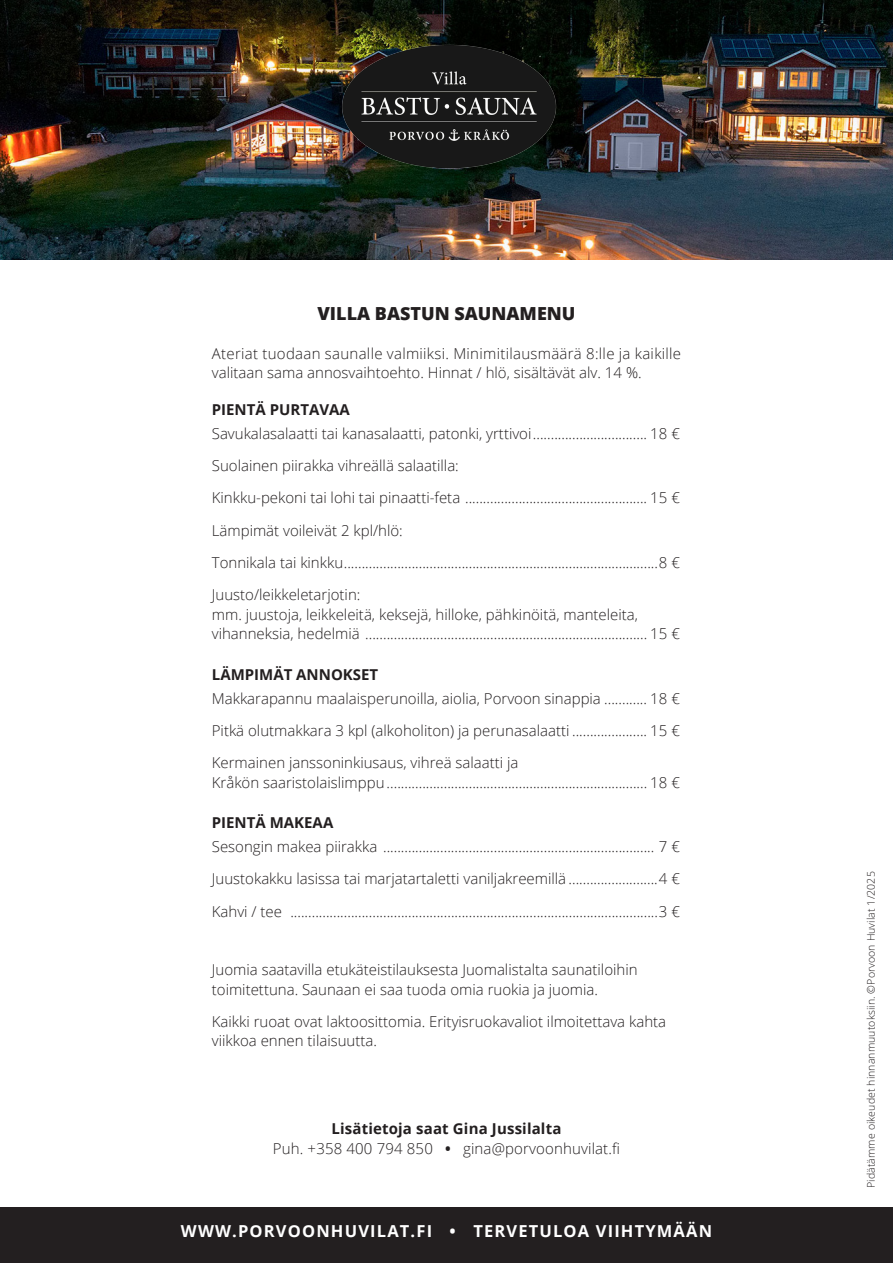
<style>
.page{position:relative;width:893px;height:1263px;background:#fff}
.page>*{position:absolute;margin:0;border:0;box-sizing:border-box;transform-origin:0 0}
.t1{font:800 18px "Open Sans";color:#231f20}
.t2{font:700 16.5px "Open Sans";letter-spacing:.07em;color:#fff}
.t3{font:300 15px/19.5px "Open Sans";color:#231f20}
.t4{font:300 15px/19.5px "Open Sans";letter-spacing:.02em;color:#231f20}
.t5{font:700 15px "Open Sans";color:#231f20}
.t6{font:300 10.5px "Open Sans";letter-spacing:.01em;color:#231f20}
.s1{font-weight:700}
</style>
<div class="page">
<img style="left:0;top:0;width:893px;height:259px">
<div style="left:0;top:1208px;width:893px;height:55px;background:#231f20"></div>
<img style="left:337px;top:36px;width:224px;height:141px">
<p class="t1" style="left:317px;top:300px;width:260px">VILLA BASTUN SAUNAMENU</p>
<p class="t4" style="left:212px;top:343px;width:471px">Ateriat tuodaan saunalle valmiiksi. Minimitilausmäärä 8:lle ja kaikille valitaan sama annosvaihtoehto. Hinnat / hlö, sisältävät alv. 14 %.</p>
<p class="t5" style="left:212px;top:399px;width:140px">PIENTÄ PURTAVAA</p>
<p class="t3" style="left:212px;top:423px;width:470px">Savukalasalaatti tai kanasalaatti, patonki, yrttivoi................................ 18 €</p>
<p class="t3" style="left:212px;top:455px;width:248px">Suolainen piirakka vihreällä salaatilla:</p>
<p class="t3" style="left:212px;top:488px;width:470px">Kinkku-pekoni tai lohi tai pinaatti-feta ................................................... 15 €</p>
<p class="t3" style="left:212px;top:520px;width:192px">Lämpimät voileivät 2 kpl/hlö:</p>
<p class="t3" style="left:212px;top:552px;width:470px">Tonnikala tai kinkku........................................................................................8 €</p>
<p class="t3" style="left:212px;top:584px;width:470px">Juusto/leikkeletarjotin:<br>mm. juustoja, leikkeleitä, keksejä, hilloke, pähkinöitä, manteleita, vihanneksia, hedelmiä ............................................................................... 15 €</p>
<p class="t5" style="left:212px;top:664px;width:168px">LÄMPIMÄT ANNOKSET</p>
<p class="t3" style="left:212px;top:688px;width:470px">Makkarapannu maalaisperunoilla, aiolia, Porvoon sinappia ............ 18 €</p>
<p class="t3" style="left:212px;top:720px;width:470px">Pitkä olutmakkara 3 kpl (alkoholiton) ja perunasalaatti ..................... 15 €</p>
<p class="t3" style="left:212px;top:752px;width:470px">Kermainen janssoninkiusaus, vihreä salaatti ja<br>Kråkön saaristolaislimppu......................................................................... 18 €</p>
<p class="t5" style="left:212px;top:812px;width:123px">PIENTÄ MAKEAA</p>
<p class="t3" style="left:212px;top:836px;width:470px">Sesongin makea piirakka ............................................................................ 7 €</p>
<p class="t3" style="left:212px;top:869px;width:470px">Juustokakku lasissa tai marjatartaletti vaniljakreemillä .........................4 €</p>
<p class="t3" style="left:212px;top:901px;width:470px">Kahvi / tee .......................................................................................................3 €</p>
<p class="t3" style="left:212px;top:959px;width:427px">Juomia saatavilla etukäteistilauksesta Juomalistalta saunatiloihin toimitettuna. Saunaan ei saa tuoda omia ruokia ja juomia.</p>
<p class="t3" style="left:212px;top:1011px;width:456px">Kaikki ruoat ovat laktoosittomia. Erityisruokavaliot ilmoitettava kahta viikkoa ennen tilaisuutta.</p>
<p class="t3" style="left:273px;top:1118px;width:349px;text-align:center"><span class="s1">Lisätietoja saat Gina Jussilalta<br></span>Puh. +358 400 794 850 <span class="s1">•</span> gina@porvoonhuvilat.fi</p>
<p class="t2" style="left:181px;top:1220px;width:533px">WWW.PORVOONHUVILAT.FI • TERVETULOA VIIHTYMÄÄN</p>
<p class="t6" style="left:864px;top:1188px;width:318px;rotate:-90deg">Pidätämme oikeudet hinnanmuutoksiin. ©Porvoon Huvilat 1/2025</p>
</div>
